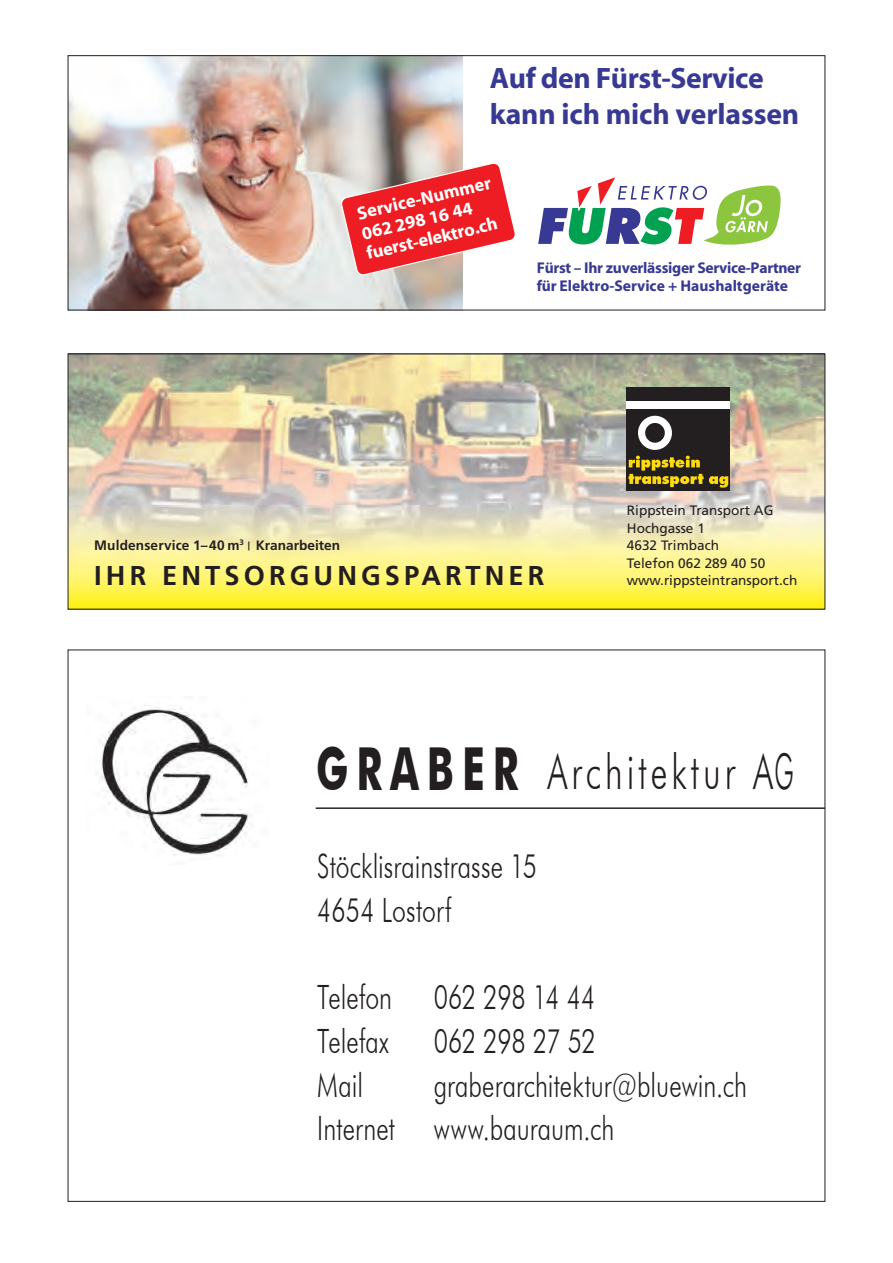
<style>
.page{position:relative;width:893px;height:1263px;background:#fff}
.page>*{position:absolute;margin:0;border:0;box-sizing:border-box;transform-origin:0 0}
.t1{font:300 49.35px "Futura BT";letter-spacing:.12em;color:#231f20;scale:.68 1}
.t2{font:300 33.45px/43.7px "Futura BT";letter-spacing:.005em;color:#231f20;scale:.74 1}
.t3{font:300 33.45px "Futura BT";letter-spacing:-.015em;color:#231f20;scale:.74 1}
.t4{font:700 29.7px/35.5px "Myriad";letter-spacing:-.005em;color:#383992}
.t5{font:700 27.3px "Frutiger LT Std";letter-spacing:.15em;color:#231f20}
.t6{font:700 18.3px/20.2px "Myriad";color:#fff}
.t7{font:700 15.6px/18.8px "Myriad";letter-spacing:-.02em;color:#383992}
.t8{font:13.65px/17.4px "Frutiger LT Std";color:#231f20}
.t9{font:700 13.65px "Frutiger LT Std";letter-spacing:.005em;color:#231f20}
.s1{font-family:"J Cfg";font-weight:400}
.s2{font-weight:700;font-size:59.25px}
</style>
<div class="page">
<img style="left:70px;top:57px;width:393px;height:251px">
<svg style="left:340px;top:161px;width:176px;height:116px;background:#e86567"></svg>
<svg style="left:538px;top:177px;width:243px;height:68px"></svg>
<div style="left:68px;top:55px;width:757px;height:255px;border:1px solid #231f20"></div>
<svg style="left:68px;top:665px;width:757px;height:505px"></svg>
<img style="left:70px;top:356px;width:753px;height:251px">
<p class="t4" style="left:490px;top:62px;width:311px">Auf den Fürst-Service kann ich mich verlassen</p>
<p class="t6" style="left:355px;top:204px;width:138px;rotate:-13deg">Service-Nummer<br>062 298 16 44 fuerst-elektro.ch</p>
<p class="t7" style="left:537px;top:259px;width:266px">Fürst – Ihr zuverlässiger Service-Partner für Elektro-Service + Haushaltgeräte</p>
<p class="t9" style="left:94px;top:537px;width:247px">Muldenservice 1–40 m<sup>3</sup><span class="s1">Ⅰ</span>Kranarbeiten</p>
<p class="t5" style="left:94px;top:559px;width:452px">IHR ENTSORGUNGSPARTNER</p>
<p class="t8" style="left:627px;top:502px;width:172px">Rippstein Transport AG<br>Hochgasse 1<br>4632 Trimbach<br>Telefon 062 289 40 50 www.rippsteintransport.ch</p>
<h1 class="t1" style="left:316px;top:742px;width:704px"><span class="s2">GRABER</span> Architektur AG</h1>
<p class="t2" style="left:317px;top:844px;width:299px">Stöcklisrainstrasse 15<br>4654 Lostorf</p>
<p class="t2" style="left:317px;top:975px;width:378px">Telefon 062 298 14 44<br>Telefax</p>
<p class="t3" style="left:434px;top:1021px;width:221px">062 298 27 52</p>
<p class="t2" style="left:317px;top:1062px;width:64px">Mail</p>
<p class="t2" style="left:317px;top:1062px;width:582px;text-indent:116px">graberarchitektur@bluewin.ch<br>Internet www.bauraum.ch</p>
</div>
